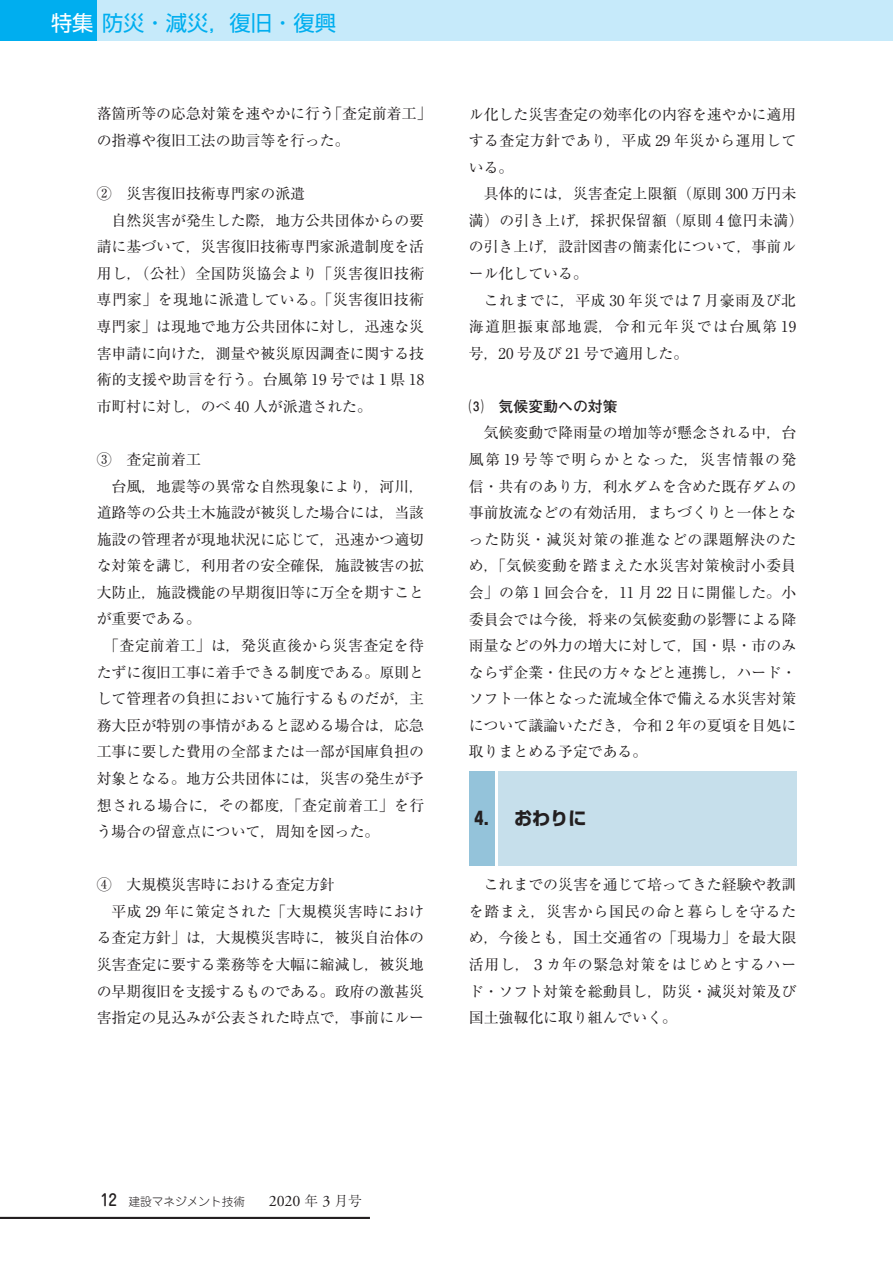
<style>
.page{position:relative;width:893px;height:1263px;background:#fff}
.page>*{position:absolute;margin:0;border:0;box-sizing:border-box;transform-origin:0 0}
.t1{font:21.3px "Shin Go Pr 6 N";color:#00aeef}
.t2{font:700 18px "Shin Go Pr 6 N";color:#231f20}
.t3{font:14.85px/26.5px "Ryumin Pr 6 N";color:#231f20;text-align:justify}
.t4{font:14.85px "Ryumin Pr 6 N";letter-spacing:.03em;color:#231f20}
.t5{font:14.85px "Ryumin Pr 6 N";letter-spacing:.025em;color:#231f20}
.t6{font:700 14.85px "Futo Go B101 Pr 6 N";color:#231f20}
.t7{font:300 11.7px "Jun 101 Pro";color:#231f20}
.s1{color:#fff}
.s2{font-family:"Jun 34 Pro";font-weight:500;font-size:15.9px}
.s3{font-family:"Adobe Garamond Pro";font-weight:400;font-size:15.9px}
.s4{font-family:"Ryumin Pr 6 N";font-size:13.8px}
</style>
<div class="page">
<div style="left:0;top:0;width:98px;height:40px;background:#00aeef"></div>
<div style="left:98px;top:0;width:795px;height:40px;background:#c6eafa"></div>
<div style="left:469px;top:771px;width:26px;height:94px;background:#94c3da"></div>
<div style="left:498px;top:771px;width:298px;height:94px;background:#c6dfeb"></div>
<hr style="left:0;top:1217px;width:370px;height:2px;background:#231f20">
<h1 class="t1" style="left:51px;top:6px;width:286px"><span class="s1">特集</span>防災・減災，復旧・復興</h1>
<p class="t3" style="left:97px;top:100px;width:336px">落箇所等の応急対策を速やかに行う「査定前着工」の指導や復旧工法の助言等を行った。</p>
<p class="t3" style="left:97px;top:180px;width:210px">②　災害復旧技術専門家の派遣</p>
<p class="t3" style="left:112px;top:206px;width:314px">自然災害が発生した際，地方公共団体からの要</p>
<p class="t3" style="left:97px;top:233px;width:329px">請に基づいて，災害復旧技術専門家派遣制度を活</p>
<p class="t4" style="left:97px;top:262px;width:329px">用し，（公社）全国防災協会より「災害復旧技術</p>
<p class="t5" style="left:97px;top:288px;width:329px">専門家」を現地に派遣している。「災害復旧技術</p>
<p class="t3" style="left:97px;top:312px;width:329px">専門家」は現地で地方公共団体に対し，迅速な災</p>
<p class="t3" style="left:97px;top:339px;width:329px">害申請に向けた，測量や被災原因調査に関する技</p>
<p class="t3" style="left:97px;top:366px;width:329px">術的支援や助言を行う。台風第 19 号では１県 18</p>
<p class="t3" style="left:97px;top:392px;width:277px">市町村に対し，のべ 40 人が派遣された。</p>
<p class="t3" style="left:97px;top:445px;width:106px">③　査定前着工</p>
<p class="t3" style="left:112px;top:472px;width:314px">台風，地震等の異常な自然現象により，河川，</p>
<p class="t3" style="left:97px;top:498px;width:329px">道路等の公共土木施設が被災した場合には，当該</p>
<p class="t3" style="left:97px;top:525px;width:329px">施設の管理者が現地状況に応じて，迅速かつ適切</p>
<p class="t3" style="left:97px;top:552px;width:329px">な対策を講じ，利用者の安全確保，施設被害の拡</p>
<p class="t3" style="left:97px;top:578px;width:329px">大防止，施設機能の早期復旧等に万全を期すこと</p>
<p class="t3" style="left:97px;top:605px;width:106px">が重要である。</p>
<p class="t5" style="left:104px;top:634px;width:321px">「査定前着工」は，発災直後から災害査定を待</p>
<p class="t3" style="left:97px;top:658px;width:329px">たずに復旧工事に着手できる制度である。原則と</p>
<p class="t3" style="left:97px;top:684px;width:329px">して管理者の負担において施行するものだが，主</p>
<p class="t3" style="left:97px;top:711px;width:329px">務大臣が特別の事情があると認める場合は，応急</p>
<p class="t3" style="left:97px;top:738px;width:329px">工事に要した費用の全部または一部が国庫負担の</p>
<p class="t3" style="left:97px;top:764px;width:329px">対象となる。地方公共団体には，災害の発生が予</p>
<p class="t4" style="left:97px;top:793px;width:329px">想される場合に，その都度，「査定前着工」を行</p>
<p class="t3" style="left:97px;top:817px;width:284px">う場合の留意点について，周知を図った。</p>
<p class="t3" style="left:97px;top:871px;width:240px">④　大規模災害時における査定方針</p>
<p class="t4" style="left:112px;top:899px;width:314px">平成 29 年に策定された「大規模災害時におけ</p>
<p class="t3" style="left:97px;top:924px;width:329px">る査定方針」は，大規模災害時に，被災自治体の</p>
<p class="t3" style="left:97px;top:950px;width:329px">災害査定に要する業務等を大幅に縮減し，被災地</p>
<p class="t3" style="left:97px;top:977px;width:329px">の早期復旧を支援するものである。政府の激甚災</p>
<p class="t3" style="left:97px;top:1003px;width:329px">害指定の見込みが公表された時点で，事前にルー</p>
<p class="t3" style="left:469px;top:100px;width:329px">ル化した災害査定の効率化の内容を速やかに適用する査定方針であり，平成 29 年災から運用している。</p>
<p class="t3" style="left:469px;top:180px;width:336px;text-align:left;text-indent:15px">具体的には，災害査定上限額（原則 300 万円未満）の引き上げ，採択保留額（原則４億円未満）の引き上げ，設計図書の簡素化について，事前ルール化している。</p>
<p class="t3" style="left:469px;top:286px;width:329px;text-indent:15px">これまでに，平成 30 年災では 7 月豪雨及び北海道胆振東部地震，令和元年災では台風第 19号，20 号及び 21 号で適用した。</p>
<p class="t6" style="left:469px;top:394px;width:150px">⑶　気候変動への対策</p>
<p class="t3" style="left:469px;top:419px;width:329px;text-indent:15px">気候変動で降雨量の増加等が懸念される中，台風第 19 号等で明らかとなった，災害情報の発信・共有のあり方，利水ダムを含めた既存ダムの事前放流などの有効活用，まちづくりと一体となった防災・減災対策の推進などの課題解決のため，「気候変動を踏まえた水災害対策検討小委員会」の第 1 回会合を，11 月 22 日に開催した。小委員会では今後，将来の気候変動の影響による降雨量などの外力の増大に対して，国・県・市のみならず企業・住民の方々などと連携し，ハード・ソフト一体となった流域全体で備える水災害対策について議論いただき，令和 2 年の夏頃を目処に取りまとめる予定である。</p>
<p class="t2" style="left:475px;top:804px;width:113px">4. 　おわりに</p>
<p class="t3" style="left:469px;top:870px;width:329px;text-indent:15px">これまでの災害を通じて培ってきた経験や教訓を踏まえ，災害から国民の命と暮らしを守るため，今後とも，国土交通省の「現場力」を最大限活用し，３カ年の緊急対策をはじめとするハード・ソフト対策を総動員し，防災・減災対策及び国土強靱化に取り組んでいく。</p>
<p class="t7" style="left:101px;top:1192px;width:262px"><span class="s2">12</span> 建設マネジメント技術　　<span class="s3">2020</span> <span class="s4">年</span> <span class="s3">3</span> <span class="s4">月号</span></p>
</div>
